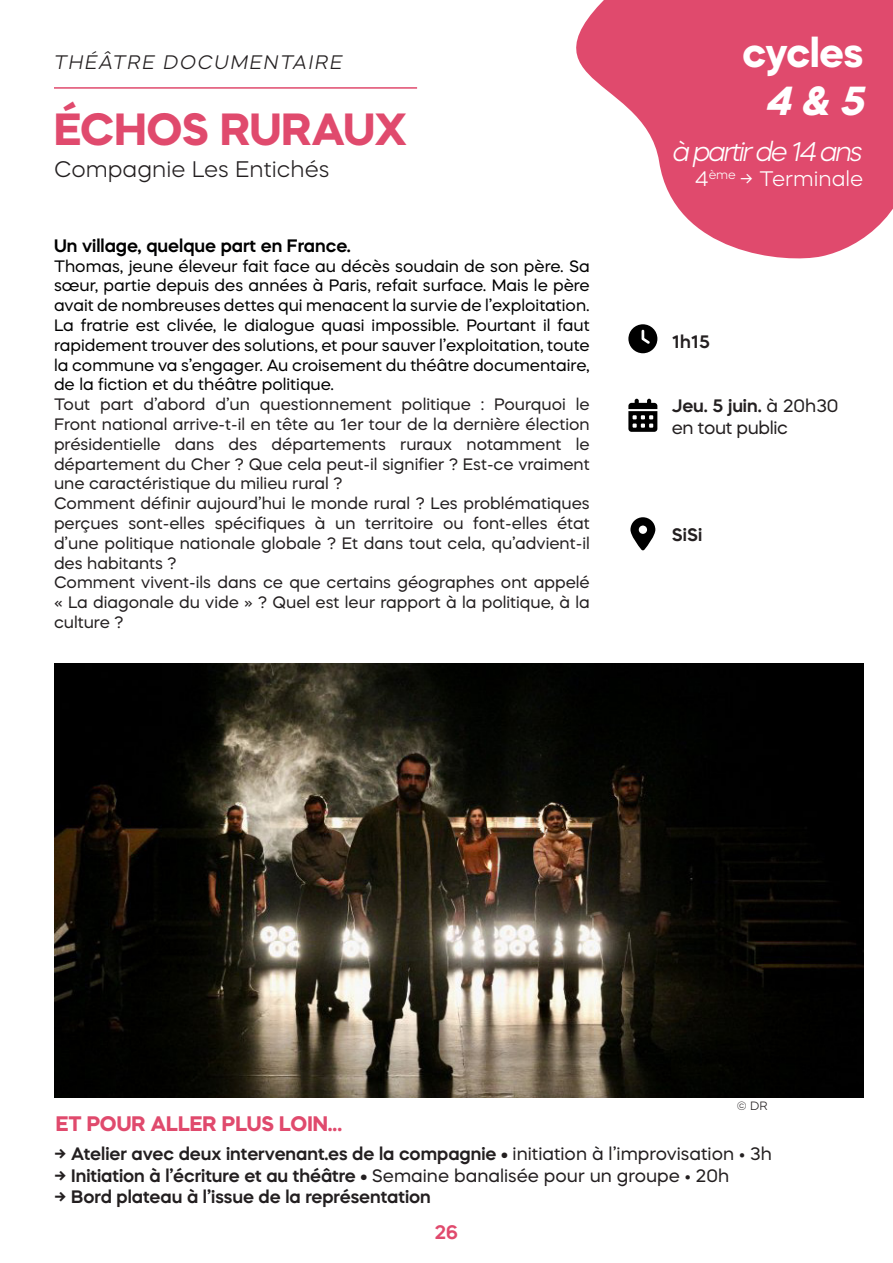
<style>
.page{position:relative;width:893px;height:1263px;background:#fff}
.page>*{position:absolute;margin:0;border:0;box-sizing:border-box;transform-origin:0 0}
.t1{font:700 45px "Mazzard H";letter-spacing:-.005em;color:#e04a6d}
.t2{font:700 40.5px "Mazzard H";color:#fff}
.t3{font:italic 700 40.5px "Mazzard H";color:#fff}
.t4{font:italic 300 27px "Mazzard H";letter-spacing:-.09em;color:#fff}
.t5{font:300 22.5px "Mazzard H";color:#231f20}
.t6{font:700 21px "Mazzard H";color:#e04a6d}
.t7{font:300 21px "Mazzard H";color:#fff}
.t8{font:italic 300 19.5px "Mazzard H";letter-spacing:.08em;color:#231f20}
.t9{font:600 19.5px "Mazzard H";color:#e04a6d}
.t10{font:600 18px "Mazzard H";color:#231f20}
.t11{font:600 18px "Mazzard H";color:#000001}
.t12{font:18px "Mazzard H";letter-spacing:-.02em;color:#231f20}
.t13{font:16.5px/19.8px "Mazzard H";color:#231f20;text-align:justify}
.t14{font:16.5px/19.8px "Mazzard H";color:#000001;text-align:justify}
.t15{font:300 12px "Mazzard H";color:#231f20}
.s1{font-weight:400}
</style>
<div class="page">
<svg style="left:576px;top:0;width:317px;height:259px;fill:#e04a6d"></svg>
<img style="left:54px;top:664px;width:809px;height:433px">
<svg style="left:628px;top:399px;width:29px;height:33px"></svg>
<svg style="left:628px;top:324px;width:29px;height:29px"></svg>
<svg style="left:630px;top:517px;width:25px;height:33px"></svg>
<hr style="left:54px;top:87px;width:363px;height:2px;background:#e04a6d">
<p class="t8" style="left:54px;top:50px;width:290px">THÉÂTRE DOCUMENTAIRE</p>
<p class="t1" style="left:54px;top:100px;width:354px">ÉCHOS RURAUX</p>
<p class="t5" style="left:54px;top:155px;width:277px">Compagnie Les Entichés</p>
<p class="t11" style="left:54px;top:233px;width:298px">Un village, quelque part en France.</p>
<p class="t14" style="left:54px;top:256px;width:537px">Thomas, jeune éleveur fait face au décès soudain de son père. Sa sœur, partie depuis des années à Paris, refait surface. Mais le père avait de nombreuses dettes qui menacent la survie de l’exploitation.<br>La fratrie est clivée, le dialogue quasi impossible. Pourtant il faut rapidement trouver des solutions, et pour sauver l’exploitation, toute la commune va s’engager. Au croisement du théâtre documentaire, de la fiction et du théâtre politique.</p>
<p class="t13" style="left:54px;top:394px;width:537px">Tout part d’abord d’un questionnement politique : Pourquoi le Front national arrive-t-il en tête au 1er tour de la dernière élection présidentielle dans des départements ruraux notamment le département du Cher ? Que cela peut-il signifier ? Est-ce vraiment une caractéristique du milieu rural ?</p>
<p class="t13" style="left:54px;top:493px;width:537px">Comment définir aujourd’hui le monde rural ? Les problématiques perçues sont-elles spécifiques à un territoire ou font-elles état d’une politique nationale globale ? Et dans tout cela, qu’advient-il des habitants ?</p>
<p class="t13" style="left:54px;top:572px;width:537px">Comment vivent-ils dans ce que certains géographes ont appelé « La diagonale du vide » ? Quel est leur rapport à la politique, à la culture ?</p>
<p class="t2" style="left:742px;top:25px;width:122px">cycles</p>
<p class="t3" style="left:764px;top:74px;width:112px">4 &amp; 5</p>
<p class="t4" style="left:673px;top:135px;width:192px">à partir de 14 ans</p>
<p class="t7" style="left:695px;top:166px;width:170px">4<sup>ème</sup> → Terminale</p>
<p class="t10" style="left:672px;top:329px;width:40px">1h15</p>
<p class="t10" style="left:672px;top:394px;width:168px">Jeu. 5 juin. <span class="s1">à 20h30</span></p>
<p class="t12" style="left:672px;top:416px;width:118px">en tout public</p>
<p class="t10" style="left:672px;top:522px;width:32px">SiSi</p>
<p class="t6" style="left:56px;top:1109px;width:288px">ET POUR ALLER PLUS LOIN...</p>
<p class="t15" style="left:737px;top:1098px;width:32px">© DR</p>
<p class="t10" style="left:54px;top:1142px;width:719px">→ Atelier avec deux intervenant.es de la compagnie • <span class="s1">initiation à l’improvisation • 3h</span></p>
<p class="t10" style="left:54px;top:1164px;width:677px">→ Initiation à l’écriture et au théâtre • <span class="s1">Semaine banalisée pour un groupe • 20h</span></p>
<p class="t10" style="left:54px;top:1185px;width:378px">→ Bord plateau à l’issue de la représentation</p>
<p class="t9" style="left:435px;top:1220px;width:25px">26</p>
</div>
